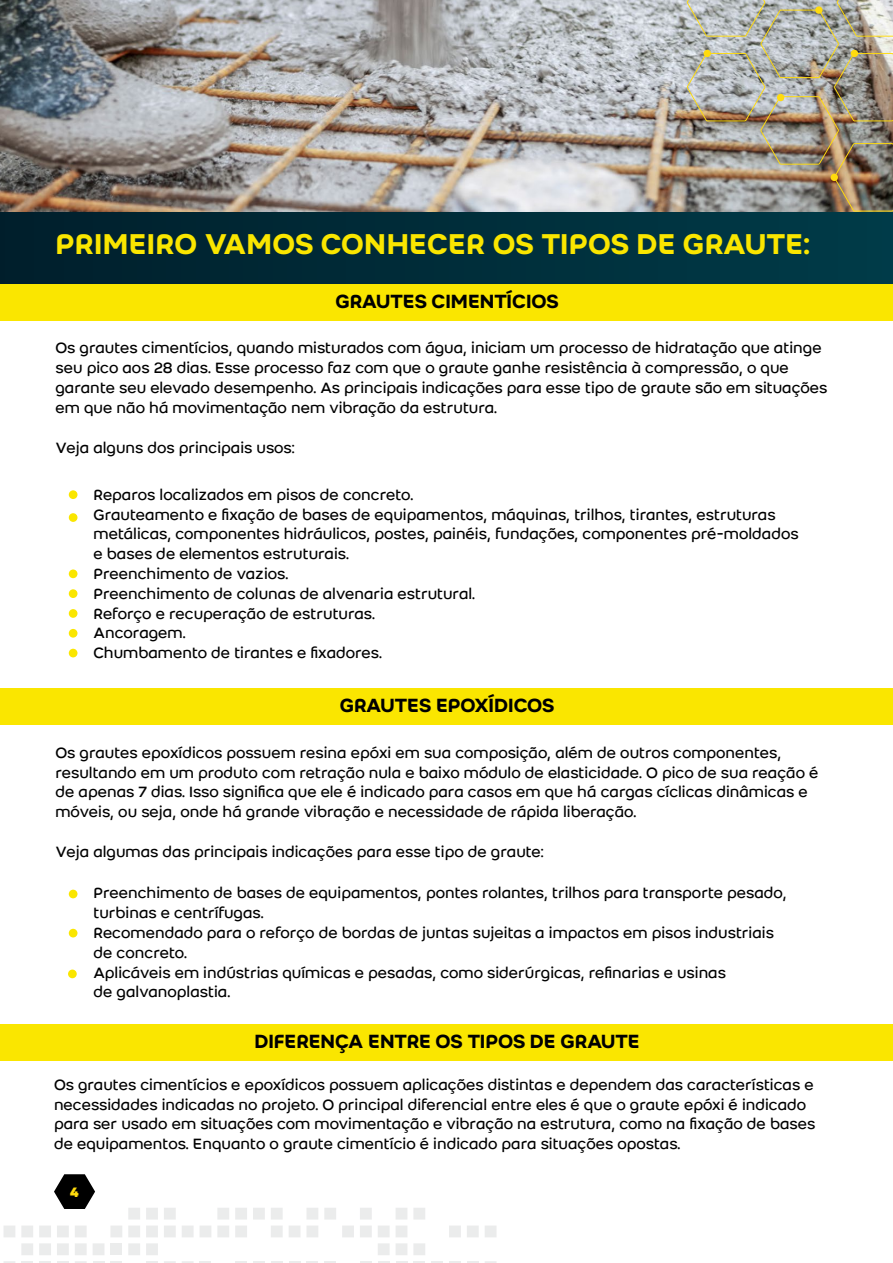
<style>
.page{position:relative;width:893px;height:1263px;background:#fff}
.page>*{position:absolute;margin:0;border:0;box-sizing:border-box;transform-origin:0 0}
.t1{font:500 31.5px "Weber";letter-spacing:.005em;color:#fae600}
.t2{font:500 21px "Weber";letter-spacing:-.01em;color:#000}
.t3{font:16.5px/19.8px "Weber";color:#000}
.t4{font:700 15px "Weber";color:#ffdb0d}
</style>
<div class="page">
<div style="left:0;top:212px;width:893px;height:72px;background:linear-gradient(to right,#001f2b,#003b48)"></div>
<img style="left:0;top:0;width:687px;height:212px">
<img style="left:687px;top:0;width:206px;height:212px">
<svg style="left:54px;top:1174px;width:41px;height:35px"></svg>
<div style="left:128px;top:1208px;width:12px;height:11px;background:#ebecec"></div>
<div style="left:146px;top:1208px;width:12px;height:11px;background:#ebecec"></div>
<div style="left:164px;top:1208px;width:12px;height:11px;background:#ebecec"></div>
<div style="left:217px;top:1208px;width:12px;height:11px;background:#ebecec"></div>
<div style="left:235px;top:1208px;width:12px;height:11px;background:#ebecec"></div>
<div style="left:253px;top:1208px;width:12px;height:11px;background:#ebecec"></div>
<div style="left:271px;top:1208px;width:12px;height:11px;background:#ebecec"></div>
<div style="left:306px;top:1208px;width:12px;height:11px;background:#ebecec"></div>
<div style="left:324px;top:1208px;width:12px;height:11px;background:#ebecec"></div>
<div style="left:360px;top:1208px;width:12px;height:11px;background:#ebecec"></div>
<div style="left:396px;top:1208px;width:11px;height:11px;background:#ebecec"></div>
<div style="left:413px;top:1208px;width:12px;height:11px;background:#ebecec"></div>
<div style="left:4px;top:1225px;width:11px;height:12px;background:#ebecec"></div>
<div style="left:21px;top:1225px;width:12px;height:12px;background:#ebecec"></div>
<div style="left:39px;top:1225px;width:12px;height:12px;background:#ebecec"></div>
<div style="left:57px;top:1225px;width:12px;height:12px;background:#ebecec"></div>
<div style="left:75px;top:1225px;width:12px;height:12px;background:#ebecec"></div>
<div style="left:110px;top:1225px;width:12px;height:12px;background:#ebecec"></div>
<div style="left:128px;top:1225px;width:12px;height:12px;background:#ebecec"></div>
<div style="left:146px;top:1225px;width:12px;height:12px;background:#ebecec"></div>
<div style="left:164px;top:1225px;width:12px;height:12px;background:#ebecec"></div>
<div style="left:182px;top:1225px;width:12px;height:12px;background:#ebecec"></div>
<div style="left:200px;top:1225px;width:11px;height:12px;background:#ebecec"></div>
<div style="left:217px;top:1225px;width:12px;height:12px;background:#ebecec"></div>
<div style="left:235px;top:1225px;width:12px;height:12px;background:#ebecec"></div>
<div style="left:271px;top:1225px;width:12px;height:12px;background:#ebecec"></div>
<div style="left:289px;top:1225px;width:12px;height:12px;background:#ebecec"></div>
<div style="left:306px;top:1225px;width:12px;height:12px;background:#ebecec"></div>
<div style="left:342px;top:1225px;width:12px;height:12px;background:#ebecec"></div>
<div style="left:360px;top:1225px;width:12px;height:12px;background:#ebecec"></div>
<div style="left:378px;top:1225px;width:12px;height:12px;background:#ebecec"></div>
<div style="left:396px;top:1225px;width:11px;height:12px;background:#ebecec"></div>
<div style="left:449px;top:1225px;width:12px;height:12px;background:#ebecec"></div>
<div style="left:467px;top:1225px;width:12px;height:12px;background:#ebecec"></div>
<div style="left:485px;top:1225px;width:12px;height:12px;background:#ebecec"></div>
<div style="left:21px;top:1243px;width:12px;height:12px;background:#ebecec"></div>
<div style="left:39px;top:1243px;width:12px;height:12px;background:#ebecec"></div>
<div style="left:57px;top:1243px;width:12px;height:12px;background:#ebecec"></div>
<div style="left:75px;top:1243px;width:12px;height:12px;background:#ebecec"></div>
<div style="left:93px;top:1243px;width:11px;height:12px;background:#ebecec"></div>
<div style="left:110px;top:1243px;width:12px;height:12px;background:#ebecec"></div>
<div style="left:128px;top:1243px;width:12px;height:12px;background:#ebecec"></div>
<div style="left:146px;top:1243px;width:12px;height:12px;background:#ebecec"></div>
<div style="left:378px;top:1243px;width:12px;height:12px;background:#ebecec"></div>
<div style="left:396px;top:1243px;width:11px;height:12px;background:#ebecec"></div>
<div style="left:413px;top:1243px;width:12px;height:12px;background:#ebecec"></div>
<svg style="left:4px;top:1261px;width:11px;height:2px"></svg>
<svg style="left:21px;top:1261px;width:12px;height:2px"></svg>
<svg style="left:39px;top:1261px;width:12px;height:2px"></svg>
<svg style="left:57px;top:1261px;width:12px;height:2px"></svg>
<svg style="left:75px;top:1261px;width:12px;height:2px"></svg>
<svg style="left:93px;top:1261px;width:11px;height:2px"></svg>
<svg style="left:110px;top:1261px;width:12px;height:2px"></svg>
<svg style="left:146px;top:1261px;width:12px;height:2px"></svg>
<svg style="left:164px;top:1261px;width:12px;height:2px"></svg>
<svg style="left:182px;top:1261px;width:12px;height:2px"></svg>
<svg style="left:200px;top:1261px;width:11px;height:2px"></svg>
<svg style="left:235px;top:1261px;width:12px;height:2px"></svg>
<svg style="left:253px;top:1261px;width:12px;height:2px"></svg>
<svg style="left:271px;top:1261px;width:12px;height:2px"></svg>
<svg style="left:289px;top:1261px;width:29px;height:2px"></svg>
<svg style="left:324px;top:1261px;width:12px;height:2px"></svg>
<svg style="left:360px;top:1261px;width:12px;height:2px"></svg>
<svg style="left:378px;top:1261px;width:12px;height:2px"></svg>
<svg style="left:396px;top:1261px;width:11px;height:2px"></svg>
<svg style="left:413px;top:1261px;width:12px;height:2px"></svg>
<svg style="left:431px;top:1261px;width:12px;height:2px"></svg>
<svg style="left:449px;top:1261px;width:12px;height:2px"></svg>
<svg style="left:467px;top:1261px;width:12px;height:2px"></svg>
<svg style="left:485px;top:1261px;width:12px;height:2px"></svg>
<div style="left:0;top:284px;width:893px;height:37px;background:#fae600"></div>
<div style="left:0;top:688px;width:893px;height:37px;background:#fae600"></div>
<div style="left:0;top:1024px;width:893px;height:37px;background:#fae600"></div>
<div style="left:69px;top:490px;width:8px;height:9px;background:#fae600;border-radius:50%"></div>
<div style="left:69px;top:513px;width:8px;height:9px;background:#fae600;border-radius:50%"></div>
<div style="left:69px;top:569px;width:8px;height:9px;background:#fae600;border-radius:50%"></div>
<div style="left:69px;top:589px;width:8px;height:9px;background:#fae600;border-radius:50%"></div>
<div style="left:69px;top:609px;width:8px;height:9px;background:#fae600;border-radius:50%"></div>
<div style="left:69px;top:890px;width:8px;height:8px;background:#fae600;border-radius:50%"></div>
<div style="left:69px;top:629px;width:8px;height:9px;background:#fae600;border-radius:50%"></div>
<div style="left:69px;top:929px;width:8px;height:8px;background:#fae600;border-radius:50%"></div>
<div style="left:69px;top:649px;width:8px;height:8px;background:#fae600;border-radius:50%"></div>
<div style="left:68px;top:969px;width:9px;height:9px;background:#fae600;border-radius:50%"></div>
<h1 class="t1" style="left:56px;top:226px;width:756px">PRIMEIRO VAMOS CONHECER OS TIPOS DE GRAUTE:</h1>
<p class="t2" style="left:335px;top:289px;width:225px">GRAUTES CIMENTÍCIOS</p>
<p class="t3" style="left:56px;top:338px;width:773px">Os grautes cimentícios, quando misturados com água, iniciam um processo de hidratação que atinge seu pico aos 28 dias. Esse processo faz com que o graute ganhe resistência à compressão, o que garante seu elevado desempenho. As principais indicações para esse tipo de graute são em situações em que não há movimentação nem vibração da estrutura.</p>
<p class="t3" style="left:56px;top:437px;width:241px">Veja alguns dos principais usos:</p>
<p class="t3" style="left:94px;top:485px;width:707px">Reparos localizados em pisos de concreto.<br>Grauteamento e fixação de bases de equipamentos, máquinas, trilhos, tirantes, estruturas metálicas, componentes hidráulicos, postes, painéis, fundações, componentes pré-moldados e bases de elementos estruturais.<br>Preenchimento de vazios.<br>Preenchimento de colunas de alvenaria estrutural.<br>Reforço e recuperação de estruturas.<br>Ancoragem.<br>Chumbamento de tirantes e fixadores.</p>
<p class="t2" style="left:340px;top:693px;width:216px">GRAUTES EPOXÍDICOS</p>
<p class="t3" style="left:56px;top:743px;width:764px">Os grautes epoxídicos possuem resina epóxi em sua composição, além de outros componentes, resultando em um produto com retração nula e baixo módulo de elasticidade. O pico de sua reação é de apenas 7 dias. Isso significa que ele é indicado para casos em que há cargas cíclicas dinâmicas e móveis, ou seja, onde há grande vibração e necessidade de rápida liberação.</p>
<p class="t3" style="left:56px;top:842px;width:490px">Veja algumas das principais indicações para esse tipo de graute:</p>
<p class="t3" style="left:94px;top:883px;width:695px">Preenchimento de bases de equipamentos, pontes rolantes, trilhos para transporte pesado, turbinas e centrífugas.<br>Recomendado para o reforço de bordas de juntas sujeitas a impactos em pisos industriais de concreto.<br>Aplicáveis em indústrias químicas e pesadas, como siderúrgicas, refinarias e usinas<br>de galvanoplastia.</p>
<p class="t2" style="left:254px;top:1029px;width:387px">DIFERENÇA ENTRE OS TIPOS DE GRAUTE</p>
<p class="t3" style="left:54px;top:1075px;width:763px">Os grautes cimentícios e epoxídicos possuem aplicações distintas e dependem das características e necessidades indicadas no projeto. O principal diferencial entre eles é que o graute epóxi é indicado para ser usado em situações com movimentação e vibração na estrutura, como na fixação de bases de equipamentos. Enquanto o graute cimentício é indicado para situações opostas.</p>
<p class="t4" style="left:70px;top:1182px;width:10px">4</p>
</div>
